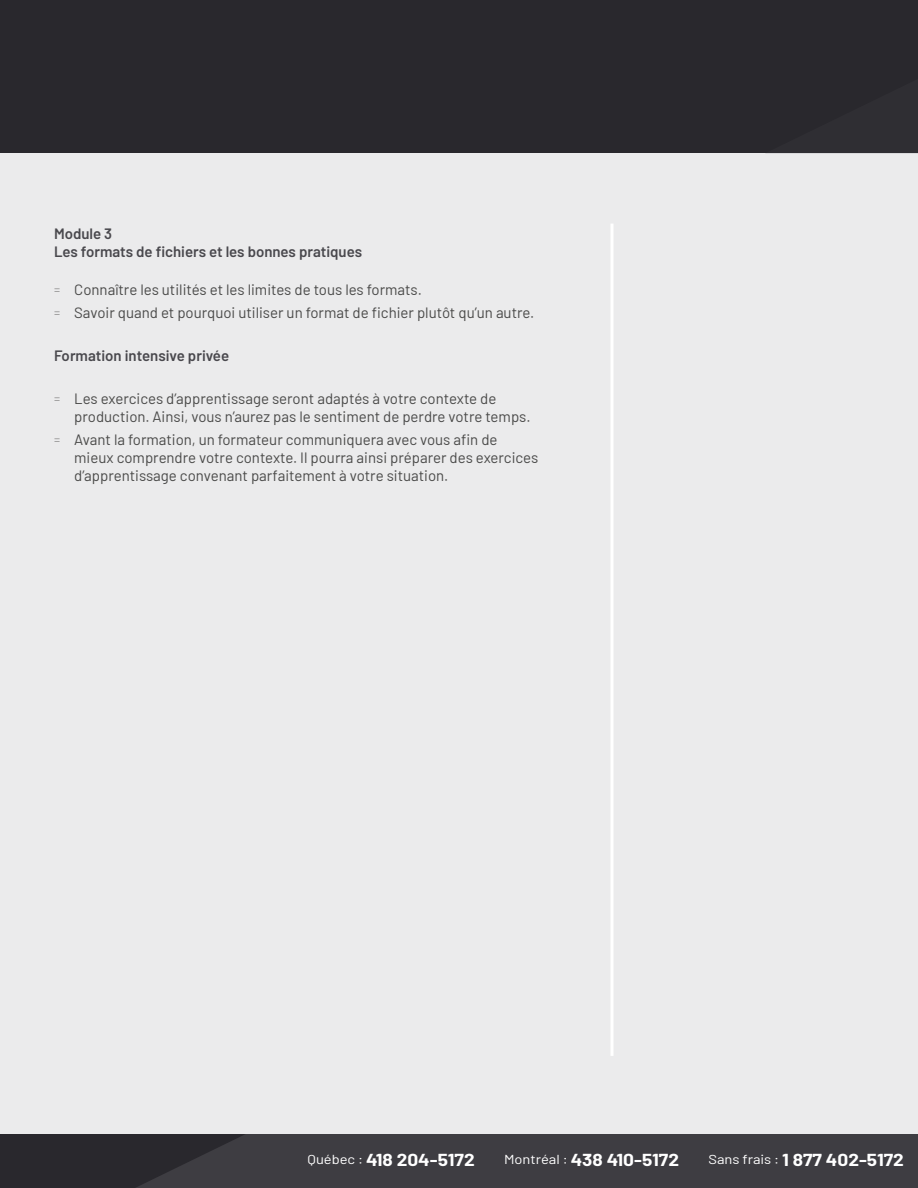
<style>
.page{position:relative;width:918px;height:1188px;background:#29282d}
.page>*{position:absolute;margin:0;border:0;box-sizing:border-box;transform-origin:0 0}
.t1{font:700 16.95px "Barlow";color:#fff;scale:1.13 1}
.t2{font:15px/18px "Barlow";color:#4a4a49}
.t3{font:600 15px/18px "Barlow";color:#49484d}
.s1{font-weight:300;font-size:12px;color:#706f6f}
.s2{font-weight:400;font-size:13.05px}
</style>
<div class="page">
<div style="left:0;top:153px;width:918px;height:981px;background:#ebebec"></div>
<hr style="left:610px;top:224px;width:4px;height:832px;background:#fff">
<div style="left:136px;top:1134px;width:782px;height:54px;background:#3e3d42"></div>
<p class="t3" style="left:54px;top:223px;width:310px">Module 3<br>Les formats de fichiers et les bonnes pratiques</p>
<p class="t2" style="left:54px;top:277px;width:482px;line-height:23.4px"><span class="s1">=</span> Connaître les utilités et les limites de tous les formats.<br><span class="s1">=</span> Savoir quand et pourquoi utiliser un format de fichier plutôt qu’un autre.</p>
<p class="t3" style="left:54px;top:345px;width:177px">Formation intensive privée</p>
<p class="t2" style="left:74px;top:388px;width:458px;text-indent:-20px"><span class="s1">=</span> Les exercices d’apprentissage seront adaptés à votre contexte de production. Ainsi, vous n’aurez pas le sentiment de perdre votre temps.</p>
<p class="t2" style="left:74px;top:430px;width:466px;text-indent:-20px"><span class="s1">=</span> Avant la formation, un formateur communiquera avec vous afin de mieux comprendre votre contexte. Il pourra ainsi préparer des exercices d’apprentissage convenant parfaitement à votre situation.</p>
<p class="t1" style="left:308px;top:1147px;width:149px"><span class="s2">Québec :</span> 418 204-5172</p>
<p class="t1" style="left:504px;top:1147px;width:156px"><span class="s2">Montréal :</span> 438 410-5172</p>
<p class="t1" style="left:708px;top:1147px;width:175px"><span class="s2">Sans frais :</span> 1 877 402-5172</p>
</div>
